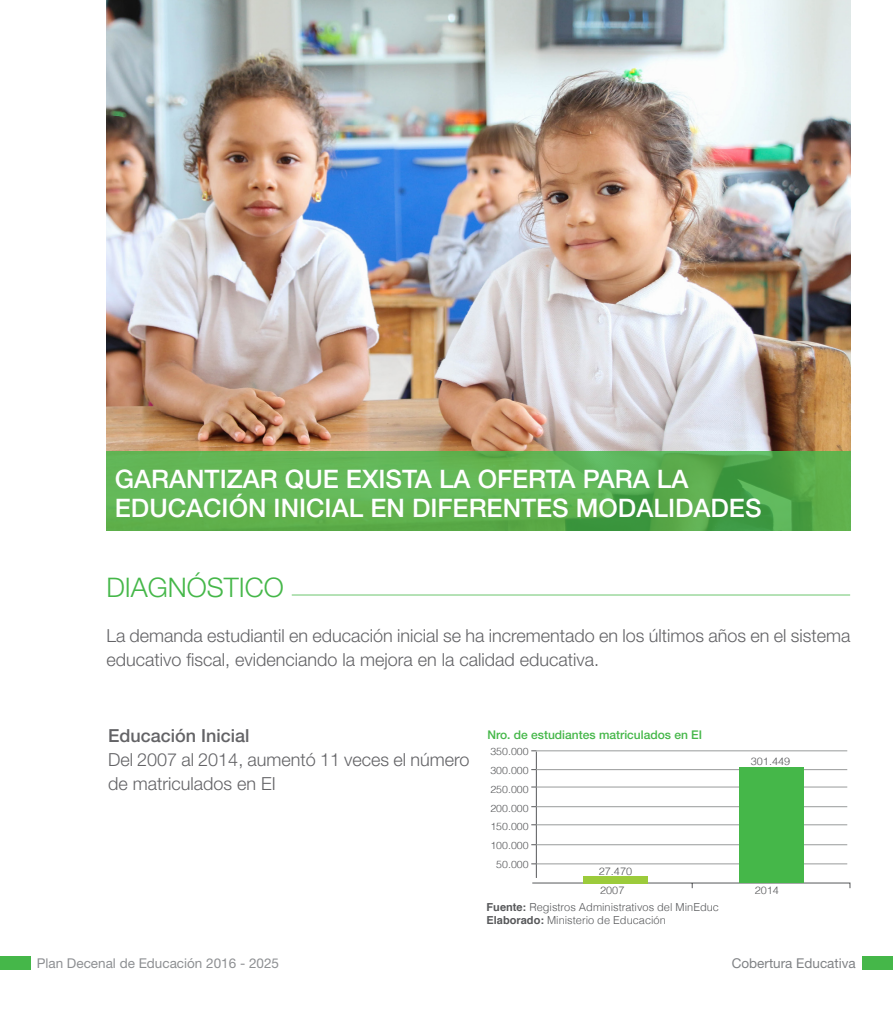
<style>
.page{position:relative;width:893px;height:1021px;background:#fff}
.page>*{position:absolute;margin:0;border:0;box-sizing:border-box;transform-origin:0 0}
.t1{font:300 27px "Helvetica Neue LT Std";color:#45b749}
.t2{font:500 25.5px/28.5px "Helvetica Neue LT Std";color:#fff}
.t3{font:300 18px/24px "Helvetica Neue LT Std";color:#636366}
.t4{font:500 18px "Helvetica Neue LT Std";color:#636366}
.t5{font:13.5px "Helvetica Neue LT Std";color:#8e9093}
.t6{font:13.5px "Helvetica Neue LT Std";color:#808285}
.t7{font:500 12px "Helvetica Neue LT Std";color:#45b749}
.t8{font:300 10.95px/12.8px "Helvetica";color:#57585a}
.t9{font:300 10.5px "Helvetica";color:#57585a;scale:1.04 1}
.t10{font:300 10.2px/18.9px "Helvetica";color:#57585a;text-align:center;scale:1.04 1}
.s1{font-weight:700}
</style>
<div class="page">
<div style="left:0;top:955px;width:31px;height:14px;background:#45b749"></div>
<div style="left:862px;top:955px;width:31px;height:14px;background:#45b749"></div>
<img style="left:106px;top:0;width:744px;height:451px">
<svg style="left:106px;top:451px;width:744px;height:79px;background:#5cb050"></svg>
<hr style="left:292px;top:594px;width:558px;height:1px;background:#45b749">
<svg style="left:531px;top:750px;width:320px;height:139px"></svg>
<hr style="left:536px;top:769px;width:311px;height:1px;background:#989a9a">
<hr style="left:536px;top:750px;width:311px;height:1px;background:#989a9a">
<hr style="left:536px;top:786px;width:311px;height:1px;background:#989a9a">
<hr style="left:536px;top:824px;width:311px;height:1px;background:#989a9a">
<hr style="left:536px;top:844px;width:311px;height:1px;background:#989a9a">
<hr style="left:536px;top:806px;width:311px;height:1px;background:#989a9a">
<hr style="left:536px;top:863px;width:311px;height:1px;background:#989a9a">
<div style="left:739px;top:767px;width:64px;height:115px;background:#45b749"></div>
<div style="left:583px;top:876px;width:65px;height:7px;background:#9ccb3b"></div>
<p class="t2" style="left:115px;top:464px;width:648px">GARANTIZAR QUE EXISTA LA OFERTA PARA LA<br>EDUCACIÓN INICIAL EN DIFERENTES MODALIDADES</p>
<p class="t1" style="left:106px;top:570px;width:179px">DIAGNÓSTICO</p>
<p class="t3" style="left:106px;top:623px;width:745px">La demanda estudiantil en educación inicial se ha incrementado en los últimos años en el sistema educativo fiscal, evidenciando la mejora en la calidad educativa.</p>
<p class="t4" style="left:108px;top:725px;width:143px">Educación Inicial</p>
<p class="t3" style="left:108px;top:747px;width:363px">Del 2007 al 2014, aumentó 11 veces el número de matriculados en EI</p>
<p class="t7" style="left:487px;top:727px;width:216px">Nro. de estudiantes matriculados en EI</p>
<p class="t10" style="left:490px;top:741px;width:38px">350.000<br>300.000<br>250.000<br>200.000<br>150.000<br>100.000<br>50.000</p>
<p class="t9" style="left:599px;top:862px;width:34px">27.470</p>
<p class="t9" style="left:751px;top:752px;width:39px">301.449</p>
<p class="t9" style="left:600px;top:881px;width:25px">2007</p>
<p class="t9" style="left:755px;top:881px;width:25px">2014</p>
<p class="t8" style="left:487px;top:899px;width:234px"><span class="s1">Fuente:</span> Registros Administrativos del MinEduc<br><span class="s1">Elaborado:</span> Ministerio de Educación</p>
<p class="t5" style="left:37px;top:954px;width:244px">Plan Decenal de Educación 2016 - 2025</p>
<p class="t6" style="left:732px;top:954px;width:126px">Cobertura Educativa</p>
</div>
